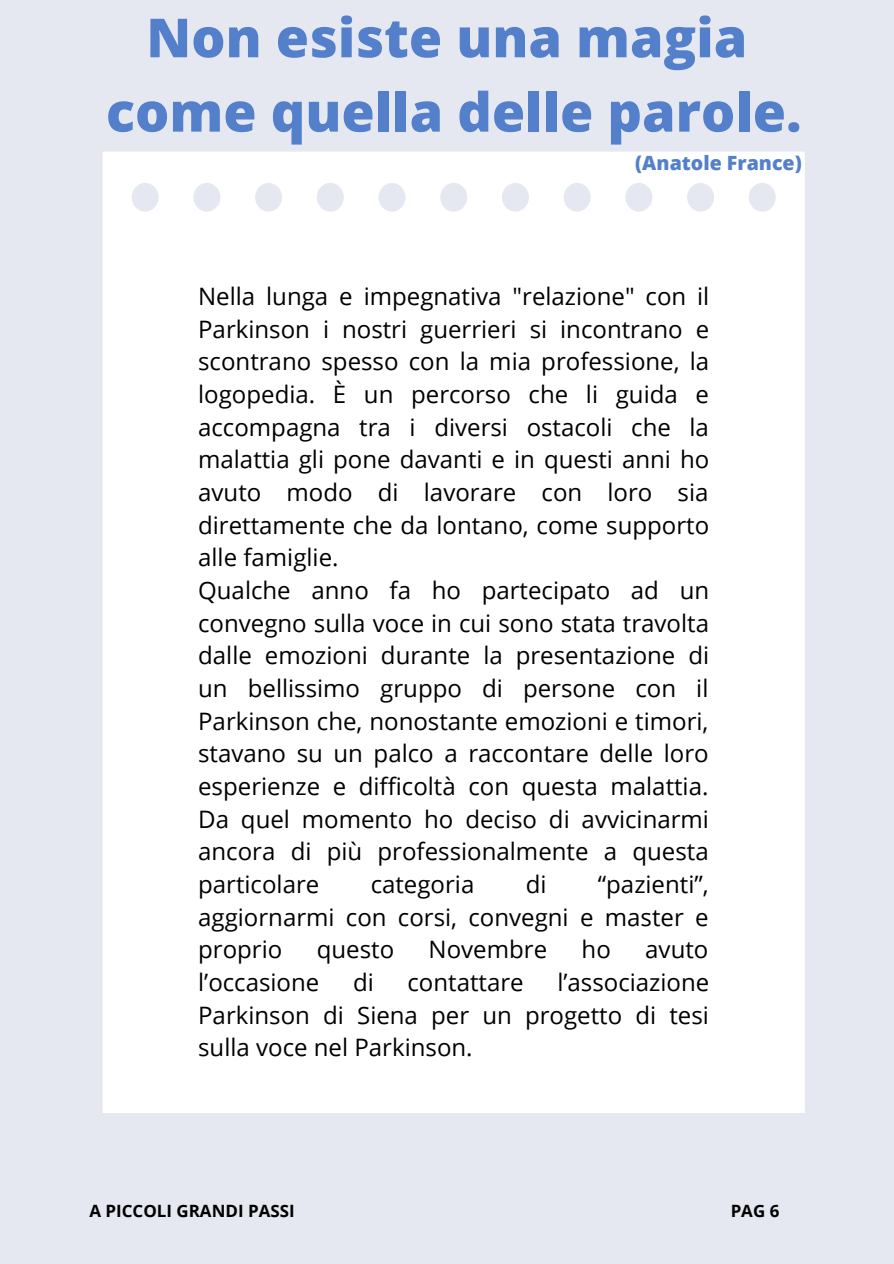
<style>
.page{position:relative;width:894px;height:1264px;background:#fff}
.page>*{position:absolute;margin:0;border:0;box-sizing:border-box;transform-origin:0 0}
.t1{font:800 53.85px "Open Sans";color:#537fcb}
.t2{font:24px/32.7px "Open Sans";color:#000;text-align:justify}
.t3{font:800 19.65px "Open Sans";color:#537fcb}
.t4{font:700 16.95px "Open Sans";color:#000}
</style>
<div class="page">
<div style="left:0;top:0;width:893px;height:1263px;background:#e5e8f0"></div>
<div style="left:103px;top:152px;width:701px;height:961px;background:#fff"></div>
<p class="t1" style="left:146px;top:0;width:602px">Non esiste una magia</p>
<p class="t1" style="left:106px;top:74px;width:697px">come quella delle parole.</p>
<p class="t3" style="left:635px;top:149px;width:168px">(Anatole France)</p>
<p class="t2" style="left:198px;top:279px;width:512px">Nella lunga e impegnativa "relazione" con il Parkinson i nostri guerrieri si incontrano e scontrano spesso con la mia professione, la logopedia. È un percorso che li guida e accompagna tra i diversi ostacoli che la malattia gli pone davanti e in questi anni ho avuto modo di lavorare con loro sia direttamente che da lontano, come supporto alle famiglie.</p>
<p class="t2" style="left:198px;top:573px;width:512px">Qualche anno fa ho partecipato ad un convegno sulla voce in cui sono stata travolta dalle emozioni durante la presentazione di un bellissimo gruppo di persone con il Parkinson che, nonostante emozioni e timori, stavano su un palco a raccontare delle loro esperienze e difficoltà con questa malattia.<br>Da quel momento ho deciso di avvicinarmi ancora di più professionalmente a questa particolare</p>
<p class="t2" style="left:370px;top:867px;width:105px">categoria</p>
<p class="t2" style="left:525px;top:867px;width:22px">di</p>
<p class="t2" style="left:198px;top:867px;width:512px;text-indent:399px">“pazienti”, aggiornarmi con corsi, convegni e master e proprio</p>
<p class="t2" style="left:317px;top:932px;width:79px">questo</p>
<p class="t2" style="left:428px;top:932px;width:120px">Novembre</p>
<p class="t2" style="left:581px;top:932px;width:31px">ho</p>
<p class="t2" style="left:645px;top:932px;width:65px">avuto</p>
<p class="t2" style="left:198px;top:965px;width:123px">l’occasione</p>
<p class="t2" style="left:353px;top:965px;width:22px">di</p>
<p class="t2" style="left:407px;top:965px;width:118px">contattare</p>
<p class="t2" style="left:198px;top:965px;width:512px;text-indent:359px">l’associazione Parkinson di Siena per un progetto di tesi sulla voce nel Parkinson.</p>
<p class="t4" style="left:89px;top:1198px;width:207px">A PICCOLI GRANDI PASSI</p>
<p class="t4" style="left:730px;top:1198px;width:50px">PAG 6</p>
</div>
